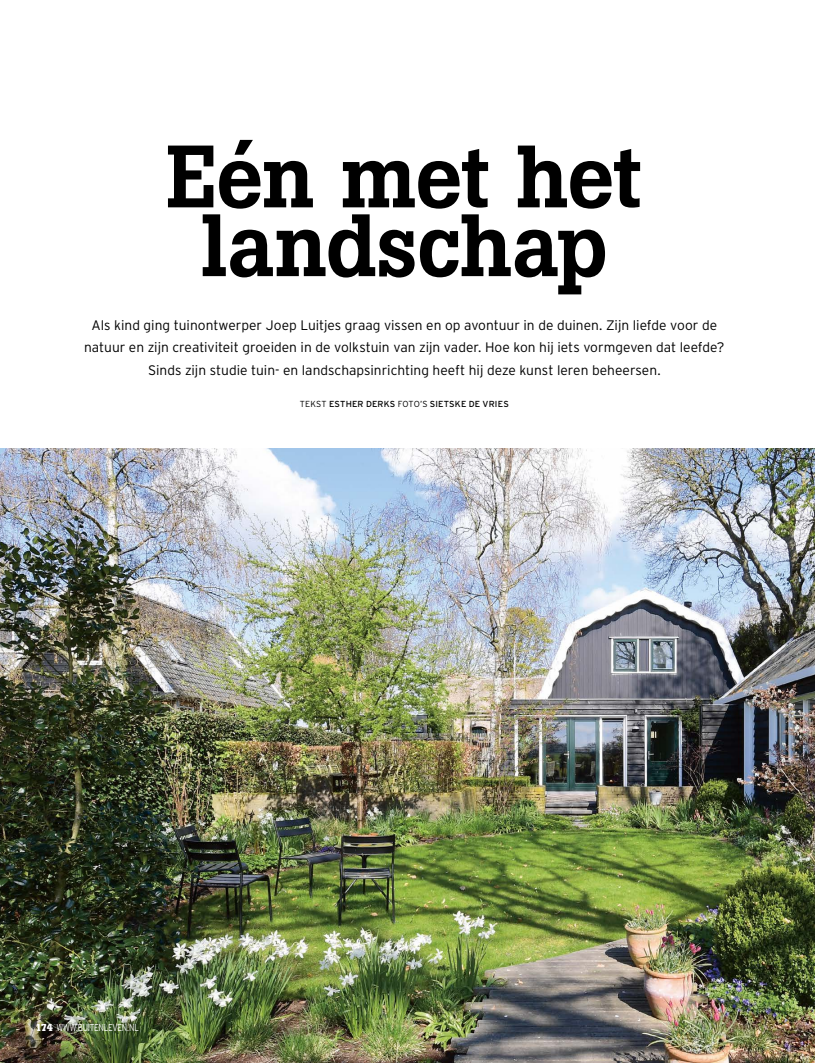
<style>
.page{position:relative;width:815px;height:1063px;background:#fff}
.page>*{position:absolute;margin:0;border:0;box-sizing:border-box;transform-origin:0 0}
.t1{font:500 87.5px/68.8px "Boton";letter-spacing:-.015em;color:#000;text-align:center}
.t2{font:300 13.75px/22.5px "Interstate";color:#000;text-align:center}
.t3{font:300 10px "Interstate";letter-spacing:-.03em;color:#fff;scale:.8 1}
.t4{font:8.75px "Interstate";letter-spacing:.015em;color:#000}
.s1{font-weight:300}
.s2{font-family:"Boton";font-weight:700}
</style>
<div class="page">
<img style="left:0;top:449px;width:815px;height:614px">
<h1 class="t1" style="left:166px;top:143px;width:477px">Eén met het landschap</h1>
<p class="t2" style="left:84px;top:314px;width:642px">Als kind ging tuinontwerper Joep Luitjes graag vissen en op avontuur in de duinen. Zijn liefde voor de natuur en zijn creativiteit groeiden in de volkstuin van zijn vader. Hoe kon hij iets vormgeven dat leefde?<br>Sinds zijn studie tuin- en landschapsinrichting heeft hij deze kunst leren beheersen.</p>
<p class="t4" style="left:300px;top:399px;width:210px"><span class="s1">TEKST</span> ESTHER DERKS <span class="s1">FOTO’S</span> SIETSKE DE VRIES</p>
<p class="t3" style="left:35px;top:1021px;width:131px"><span class="s2">174</span> WWW.BUITENLEVEN.NL</p>
</div>
